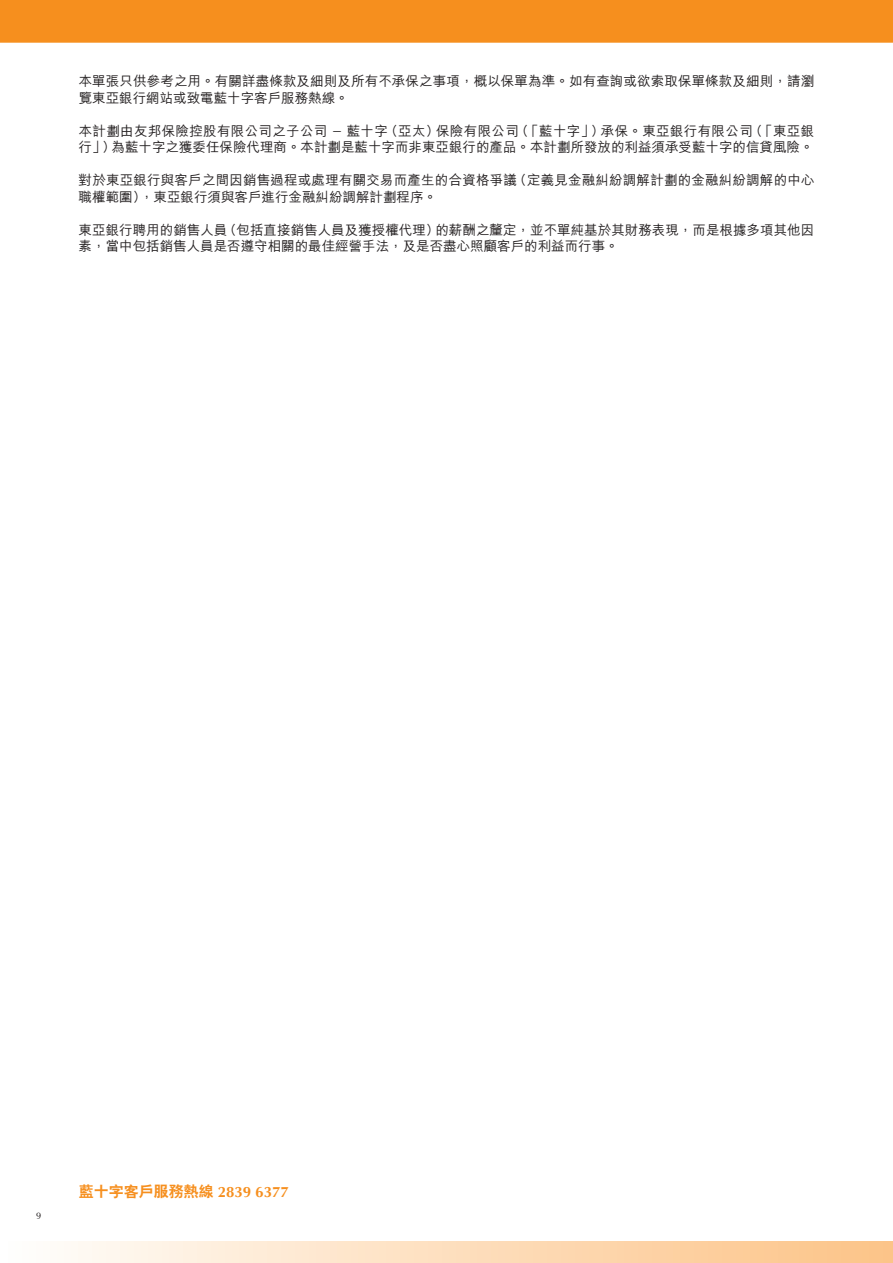
<style>
.page{position:relative;width:893px;height:1263px;background:#fff}
.page>*{position:absolute;margin:0;border:0;box-sizing:border-box;transform-origin:0 0}
.t1{font:800 15px "C Hei 2 HK";color:#f68f1e}
.t2{font:500 13.5px/16.5px "M Hei HK";color:#231f20}
.t3{font:9.45px "Optima";color:#231f20}
.s1{font-size:12px}
.s2{font-family:"Optima";font-weight:700}
</style>
<div class="page">
<div style="left:0;top:0;width:893px;height:43px;background:#f68f1e"></div>
<div style="left:0;top:1242px;width:893px;height:21px;background:linear-gradient(to right,#fefefb,#fcc285)"></div>
<p class="t2" style="left:79px;top:72px;width:737px">本單張只供參考之用。有關詳盡條款及細則及所有不承保之事項，概以保單為準。如有查詢或欲索取保單條款及細則，請瀏覽東亞銀行網站或致電藍十字客戶服務熱線。</p>
<p class="t2" style="left:79px;top:121px;width:737px">本計劃由友邦保險控股有限公司之子公司 <span class="s1">－</span> 藍十字（亞太）保險有限公司（「藍十字」）承保。東亞銀行有限公司（「東亞銀行」）為藍十字之獲委任保險代理商。本計劃是藍十字而非東亞銀行的產品。本計劃所發放的利益須承受藍十字的信貸風險。</p>
<p class="t2" style="left:79px;top:171px;width:737px">對於東亞銀行與客戶之間因銷售過程或處理有關交易而產生的合資格爭議（定義見金融糾紛調解計劃的金融糾紛調解的中心職權範圍），東亞銀行須與客戶進行金融糾紛調解計劃程序。</p>
<p class="t2" style="left:79px;top:220px;width:737px">東亞銀行聘用的銷售人員（包括直接銷售人員及獲授權代理）的薪酬之釐定，並不單純基於其財務表現，而是根據多項其他因素，當中包括銷售人員是否遵守相關的最佳經營手法，及是否盡心照顧客戶的利益而行事。</p>
<p class="t3" style="left:36px;top:1208px;width:7px">9</p>
<p class="t1" style="left:79px;top:1184px;width:212px">藍十字客戶服務熱線 <span class="s2">2839 6377</span></p>
</div>
